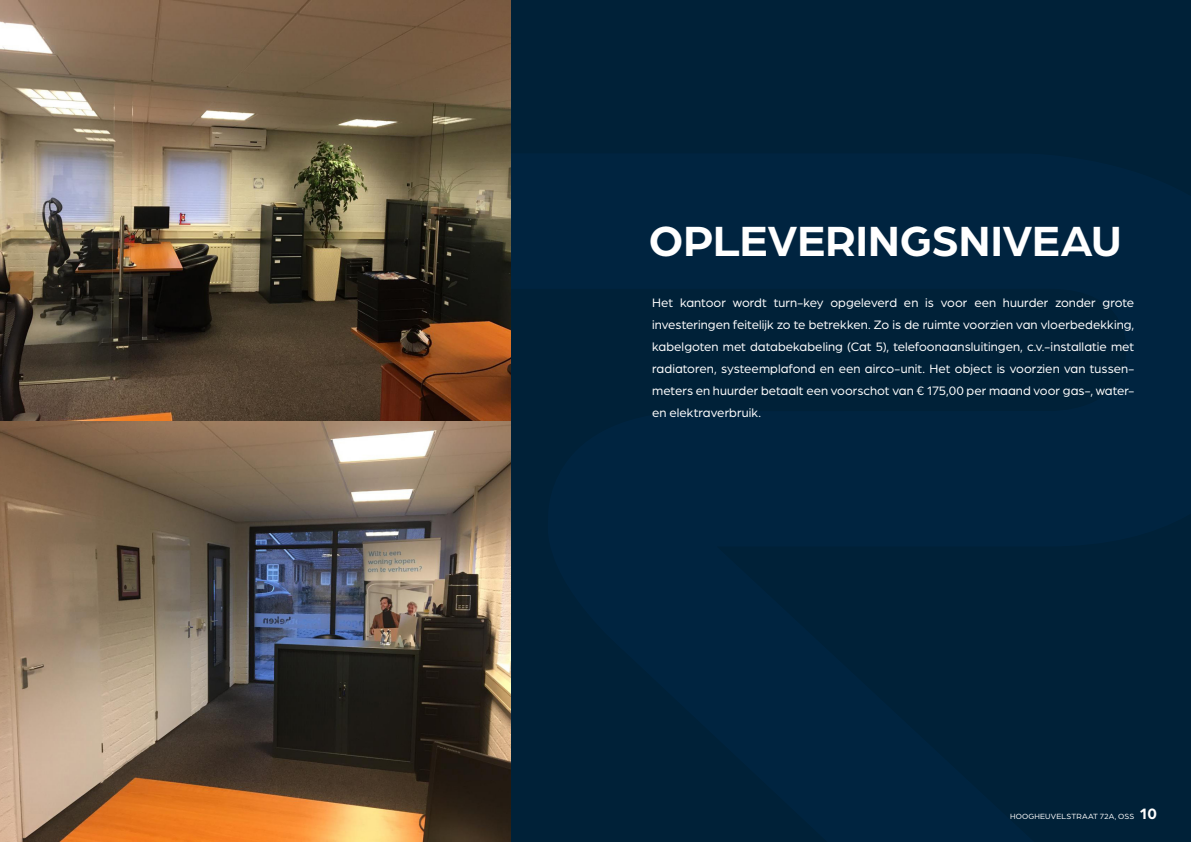
<style>
.page{position:relative;width:1191px;height:842px;background:#002138}
.page>*{position:absolute;margin:0;border:0;box-sizing:border-box;transform-origin:0 0}
.Koppen_groot_wit{font:700 45px "Arboria";letter-spacing:-.005em;color:#fff}
.Broodtekst_wit{font:13px/22px "Arboria";color:#fff;text-align:justify}
.t1{font:8px "Arboria";letter-spacing:.02em;color:#fff}
.s1{font-weight:700;font-size:16px}
</style>
<div class="page">
<img style="left:0;top:0;width:510px;height:842px">
<p class="Koppen_groot_wit" style="left:649px;top:210px;width:474px">OPLEVERINGSNIVEAU</p>
<p class="Broodtekst_wit" style="left:652px;top:291px;width:483px">Het kantoor wordt turn-key opgeleverd en is voor een huurder zonder grote investeringen feitelijk zo te betrekken. Zo is de ruimte voorzien van vloerbedekking, kabelgoten met databekabeling (Cat 5), telefoonaansluitingen, c.v.-installatie met radiatoren, systeemplafond en een airco-unit. Het object is voorzien van tussen&shy;meters en huurder betaalt een voorschot van € 175,00 per maand voor gas-, water&shy;en elektraverbruik.</p>
<p class="t1" style="left:1010px;top:811px;width:148px">HOOGHEUVELSTRAAT 72A, OSS <span class="s1">10</span></p>
</div>
